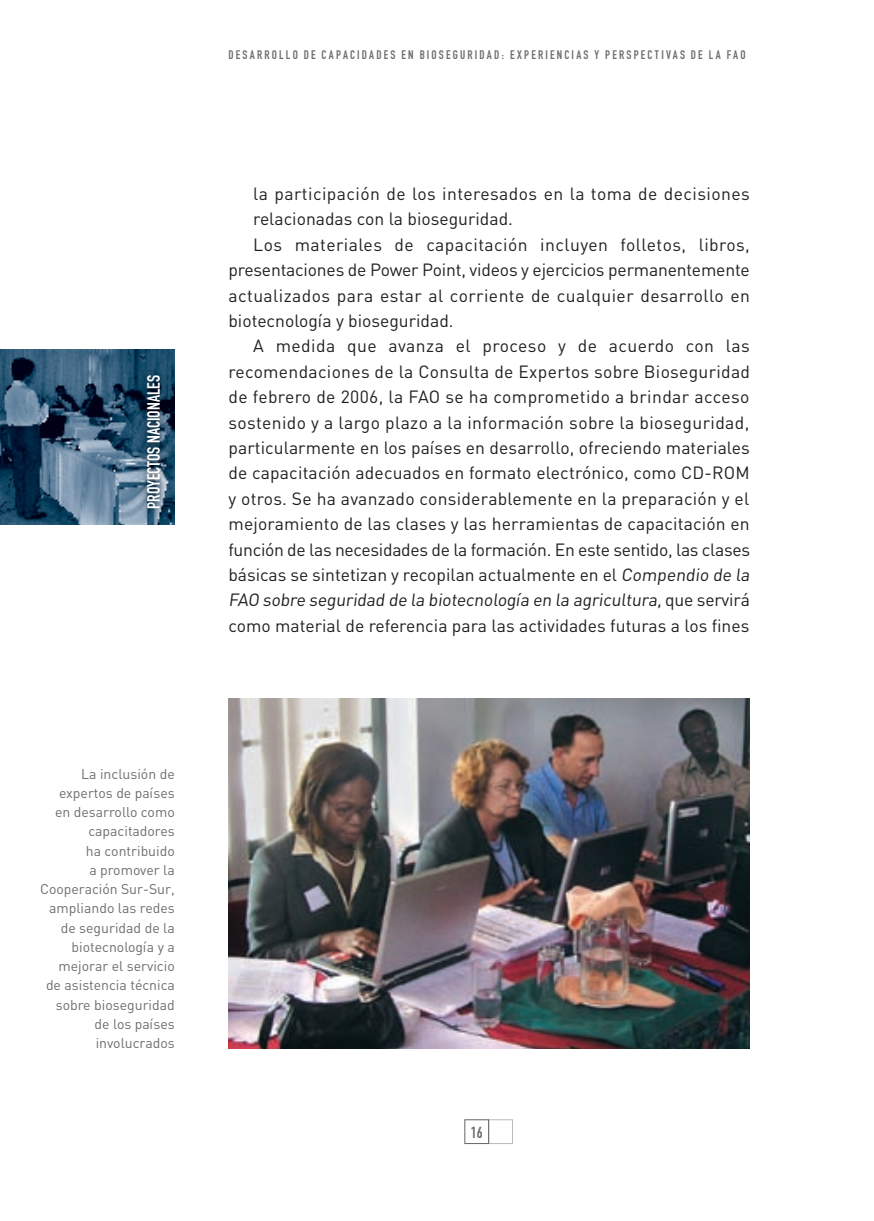
<style>
.page{position:relative;width:874px;height:1221px;background:#fff}
.page>*{position:absolute;margin:0;border:0;box-sizing:border-box;transform-origin:0 0}
.t1{font:17.5px "DIN";letter-spacing:.01em;color:#231f20}
.t2{font:17.5px "DIN";letter-spacing:-.01em;color:#231f20}
.t3{font:17.5px "DIN";letter-spacing:-.015em;color:#231f20}
.t4{font:17.5px "DIN Engschrift";color:#fff}
.t5{font:15.75px "DIN Engschrift";color:#6c6d70}
.t6{font:14px/19.2px "DIN";color:#6c6d70;text-align:right}
.t7{font:12.25px "DIN Engschrift";letter-spacing:.18em;color:#6c6d70}
</style>
<div class="page">
<img style="left:0;top:349px;width:175px;height:175px">
<div style="left:488px;top:1119px;width:24px;height:24px;border:1px solid #bcbdc0"></div>
<div style="left:464px;top:1119px;width:25px;height:24px;border:1px solid #6c6d70"></div>
<div style="left:137px;top:366px;width:128px;height:201px;background:#000007;opacity:.75"></div>
<img style="left:228px;top:698px;width:521px;height:350px">
<p class="t4" style="left:143px;top:508px;width:134px;rotate:-90deg">Proyectos nacionales</p>
<p class="t6" style="left:40px;top:763px;width:136px">La inclusión de expertos de países<br>en desarrollo como capacitadores<br>ha contribuido<br>a promover la<br>Cooperación Sur‑Sur, ampliando las redes de seguridad de la biotecnología y a mejorar el servicio de asistencia técnica sobre bioseguridad de los países involucrados</p>
<p class="t7" style="left:228px;top:48px;width:518px">DESARROLLO DE CAPACIDADES EN BIOSEGURIDAD: EXPERIENCIAS Y PERSPECTIVAS DE LA FAO</p>
<p class="t1" style="left:253px;top:183px;width:498px">la participación de los interesados en la toma de decisiones</p>
<p class="t1" style="left:253px;top:208px;width:261px">relacionadas con la bioseguridad.</p>
<p class="t1" style="left:253px;top:234px;width:498px">Los materiales de capacitación incluyen folletos, libros,</p>
<p class="t2" style="left:228px;top:259px;width:522px">presentaciones de Power Point, videos y ejercicios permanentemente</p>
<p class="t1" style="left:228px;top:284px;width:523px">actualizados para estar al corriente de cualquier desarrollo en</p>
<p class="t1" style="left:228px;top:310px;width:226px">biotecnología y bioseguridad.</p>
<p class="t1" style="left:253px;top:335px;width:498px">A medida que avanza el proceso y de acuerdo con las</p>
<p class="t1" style="left:228px;top:360px;width:523px">recomendaciones de la Consulta de Expertos sobre Bioseguridad</p>
<p class="t1" style="left:228px;top:386px;width:522px">de febrero de 2006, la FAO se ha comprometido a brindar acceso</p>
<p class="t1" style="left:228px;top:411px;width:522px">sostenido y a largo plazo a la información sobre la bioseguridad,</p>
<p class="t1" style="left:228px;top:437px;width:522px">particularmente en los países en desarrollo, ofreciendo materiales</p>
<p class="t1" style="left:228px;top:462px;width:522px">de capacitación adecuados en formato electrónico, como CD-ROM</p>
<p class="t1" style="left:228px;top:487px;width:522px">y otros. Se ha avanzado considerablemente en la preparación y el</p>
<p class="t1" style="left:228px;top:513px;width:522px">mejoramiento de las clases y las herramientas de capacitación en</p>
<p class="t3" style="left:228px;top:538px;width:523px">función de las necesidades de la formación. En este sentido, las clases</p>
<p class="t1" style="left:228px;top:563px;width:525px">básicas se sintetizan y recopilan actualmente en el Compendio de la</p>
<p class="t2" style="left:228px;top:589px;width:522px">FAO sobre seguridad de la biotecnología en la agricultura,que servirá</p>
<p class="t1" style="left:228px;top:614px;width:522px">como material de referencia para las actividades futuras a los fines</p>
<p class="t5" style="left:470px;top:1122px;width:13px">16</p>
</div>
